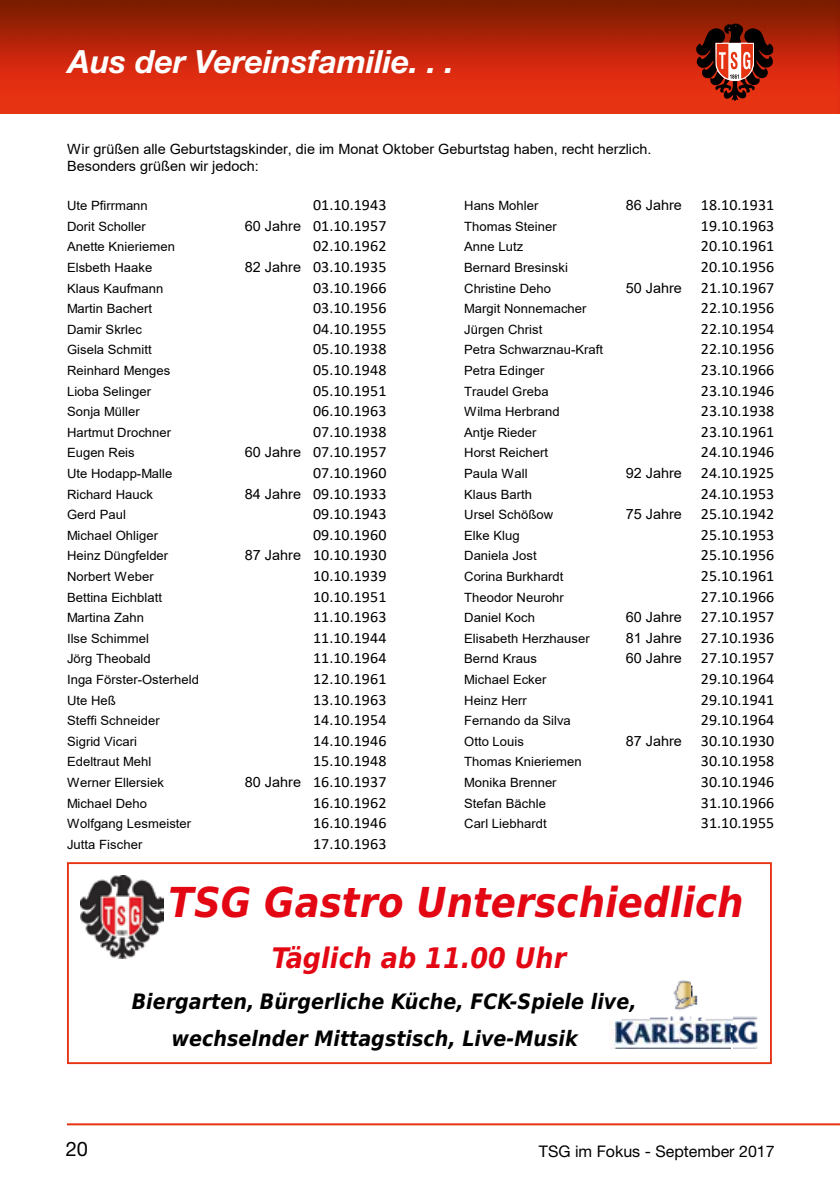
<style>
.page{position:relative;width:840px;height:1191px;background:#fff}
.page>*{position:absolute;margin:0;border:0;box-sizing:border-box;transform-origin:0 0}
.t1{font:italic 700 41.2px "DejaVu Sans Condensed";color:#e30613}
.t2{font:italic 700 32px "Helvetica Neue";color:#fff}
.t3{font:italic 700 28.4px "DejaVu Sans Condensed";color:#e30613}
.t4{font:italic 700 21.2px/36.8px "DejaVu Sans Condensed";color:#000}
.t5{font:20px "Helvetica Neue";color:#000}
.t6{font:16px "Helvetica Neue";color:#000}
.t7{font:15.6px "Calibri";letter-spacing:.005em;color:#000}
.t8{font:14.2px/17.4px "Arial";color:#000}
.t9{font:12.8px "Arial";letter-spacing:.005em;color:#000}
.s1{font-family:"Arial";font-size:14.2px}
</style>
<div class="page">
<img style="left:0;top:0;width:839px;height:113px">
<hr style="left:67px;top:1123px;width:772px;height:2px;background:#e63312">
<svg style="left:695px;top:24px;width:77px;height:77px;background:#853223"></svg>
<img style="left:80px;top:875px;width:83px;height:84px">
<img style="left:621px;top:1019px;width:29px;height:2px">
<img style="left:650px;top:981px;width:83px;height:40px">
<img style="left:733px;top:1016px;width:25px;height:32px">
<img style="left:610px;top:1021px;width:123px;height:27px">
<div style="left:67px;top:862px;width:704px;height:202px;border:2px solid #e63312"></div>
<h2 class="t2" style="left:68px;top:42px;width:387px">Aus der Vereinsfamilie. . .</h2>
<p class="t8" style="left:67px;top:140px;width:585px">Wir grüßen alle Geburtstagskinder, die im Monat Oktober Geburtstag haben, recht herzlich.<br>Besonders grüßen wir jedoch:</p>
<p class="t9" style="left:67px;top:197px;width:82px">Ute Pfirrmann</p>
<p class="t7" style="left:313px;top:194px;width:75px">01.10.1943</p>
<p class="t9" style="left:464px;top:197px;width:76px">Hans Mohler</p>
<p class="t7" style="left:625px;top:194px;width:150px"><span class="s1">86 Jahre</span> 18.10.1931</p>
<p class="t9" style="left:67px;top:217px;width:80px">Dorit Scholler</p>
<p class="t7" style="left:245px;top:215px;width:143px"><span class="s1">60 Jahre</span> 01.10.1957</p>
<p class="t9" style="left:464px;top:217px;width:94px">Thomas Steiner</p>
<p class="t7" style="left:700px;top:215px;width:75px">19.10.1963</p>
<p class="t9" style="left:67px;top:238px;width:109px">Anette Knieriemen</p>
<p class="t7" style="left:313px;top:235px;width:75px">02.10.1962</p>
<p class="t9" style="left:464px;top:238px;width:61px">Anne Lutz</p>
<p class="t7" style="left:700px;top:235px;width:75px">20.10.1961</p>
<p class="t9" style="left:67px;top:259px;width:87px">Elsbeth Haake</p>
<p class="t7" style="left:245px;top:256px;width:143px"><span class="s1">82 Jahre</span> 03.10.1935</p>
<p class="t9" style="left:464px;top:259px;width:105px">Bernard Bresinski</p>
<p class="t7" style="left:700px;top:256px;width:75px">20.10.1956</p>
<p class="t9" style="left:67px;top:279px;width:98px">Klaus Kaufmann</p>
<p class="t7" style="left:313px;top:276px;width:75px">03.10.1966</p>
<p class="t9" style="left:464px;top:279px;width:88px">Christine Deho</p>
<p class="t7" style="left:625px;top:276px;width:150px"><span class="s1">50 Jahre</span> 21.10.1967</p>
<p class="t9" style="left:67px;top:300px;width:86px">Martin Bachert</p>
<p class="t7" style="left:313px;top:297px;width:75px">03.10.1956</p>
<p class="t9" style="left:464px;top:300px;width:124px">Margit Nonnemacher</p>
<p class="t7" style="left:700px;top:297px;width:75px">22.10.1956</p>
<p class="t9" style="left:67px;top:320px;width:76px">Damir Skrlec</p>
<p class="t7" style="left:313px;top:318px;width:75px">04.10.1955</p>
<p class="t9" style="left:464px;top:320px;width:80px">Jürgen Christ</p>
<p class="t7" style="left:700px;top:318px;width:75px">22.10.1954</p>
<p class="t9" style="left:67px;top:341px;width:86px">Gisela Schmitt</p>
<p class="t7" style="left:313px;top:338px;width:75px">05.10.1938</p>
<p class="t9" style="left:464px;top:341px;width:140px">Petra Schwarznau-Kraft</p>
<p class="t7" style="left:700px;top:338px;width:75px">22.10.1956</p>
<p class="t9" style="left:67px;top:361px;width:105px">Reinhard Menges</p>
<p class="t7" style="left:313px;top:359px;width:75px">05.10.1948</p>
<p class="t9" style="left:464px;top:361px;width:82px">Petra Edinger</p>
<p class="t7" style="left:700px;top:359px;width:75px">23.10.1966</p>
<p class="t9" style="left:67px;top:382px;width:85px">Lioba Selinger</p>
<p class="t7" style="left:313px;top:379px;width:75px">05.10.1951</p>
<p class="t9" style="left:464px;top:382px;width:86px">Traudel Greba</p>
<p class="t7" style="left:700px;top:379px;width:75px">23.10.1946</p>
<p class="t9" style="left:67px;top:403px;width:74px">Sonja Müller</p>
<p class="t7" style="left:313px;top:400px;width:75px">06.10.1963</p>
<p class="t9" style="left:464px;top:403px;width:97px">Wilma Herbrand</p>
<p class="t7" style="left:700px;top:400px;width:75px">23.10.1938</p>
<p class="t9" style="left:67px;top:423px;width:106px">Hartmut Drochner</p>
<p class="t7" style="left:313px;top:421px;width:75px">07.10.1938</p>
<p class="t9" style="left:464px;top:423px;width:74px">Antje Rieder</p>
<p class="t7" style="left:700px;top:421px;width:75px">23.10.1961</p>
<p class="t9" style="left:67px;top:444px;width:69px">Eugen Reis</p>
<p class="t7" style="left:245px;top:441px;width:143px"><span class="s1">60 Jahre</span> 07.10.1957</p>
<p class="t9" style="left:464px;top:444px;width:85px">Horst Reichert</p>
<p class="t7" style="left:700px;top:441px;width:75px">24.10.1946</p>
<p class="t9" style="left:67px;top:464px;width:107px">Ute Hodapp-Malle</p>
<p class="t7" style="left:313px;top:462px;width:75px">07.10.1960</p>
<p class="t9" style="left:464px;top:464px;width:65px">Paula Wall</p>
<p class="t7" style="left:625px;top:462px;width:150px"><span class="s1">92 Jahre</span> 24.10.1925</p>
<p class="t9" style="left:67px;top:485px;width:87px">Richard Hauck</p>
<p class="t7" style="left:245px;top:482px;width:143px"><span class="s1">84 Jahre</span> 09.10.1933</p>
<p class="t9" style="left:464px;top:485px;width:69px">Klaus Barth</p>
<p class="t7" style="left:700px;top:482px;width:75px">24.10.1953</p>
<p class="t9" style="left:67px;top:506px;width:60px">Gerd Paul</p>
<p class="t7" style="left:313px;top:503px;width:75px">09.10.1943</p>
<p class="t9" style="left:464px;top:506px;width:90px">Ursel Schößow</p>
<p class="t7" style="left:625px;top:503px;width:150px"><span class="s1">75 Jahre</span> 25.10.1942</p>
<p class="t9" style="left:67px;top:526px;width:92px">Michael Ohliger</p>
<p class="t7" style="left:313px;top:524px;width:75px">09.10.1960</p>
<p class="t9" style="left:464px;top:526px;width:57px">Elke Klug</p>
<p class="t7" style="left:700px;top:524px;width:75px">25.10.1953</p>
<p class="t9" style="left:67px;top:547px;width:103px">Heinz Düngfelder</p>
<p class="t7" style="left:245px;top:544px;width:143px"><span class="s1">87 Jahre</span> 10.10.1930</p>
<p class="t9" style="left:464px;top:547px;width:74px">Daniela Jost</p>
<p class="t7" style="left:700px;top:544px;width:75px">25.10.1956</p>
<p class="t9" style="left:67px;top:567px;width:88px">Norbert Weber</p>
<p class="t7" style="left:313px;top:565px;width:75px">10.10.1939</p>
<p class="t9" style="left:464px;top:567px;width:101px">Corina Burkhardt</p>
<p class="t7" style="left:700px;top:565px;width:75px">25.10.1961</p>
<p class="t9" style="left:67px;top:588px;width:96px">Bettina Eichblatt</p>
<p class="t7" style="left:313px;top:585px;width:75px">10.10.1951</p>
<p class="t9" style="left:464px;top:588px;width:101px">Theodor Neurohr</p>
<p class="t7" style="left:700px;top:585px;width:75px">27.10.1966</p>
<p class="t9" style="left:67px;top:609px;width:78px">Martina Zahn</p>
<p class="t7" style="left:313px;top:606px;width:75px">11.10.1963</p>
<p class="t9" style="left:464px;top:609px;width:72px">Daniel Koch</p>
<p class="t7" style="left:625px;top:606px;width:150px"><span class="s1">60 Jahre</span> 27.10.1957</p>
<p class="t9" style="left:67px;top:629px;width:83px">Ilse Schimmel</p>
<p class="t7" style="left:313px;top:627px;width:75px">11.10.1944</p>
<p class="t9" style="left:464px;top:629px;width:127px">Elisabeth Herzhauser</p>
<p class="t7" style="left:625px;top:627px;width:150px"><span class="s1">81 Jahre</span> 27.10.1936</p>
<p class="t9" style="left:67px;top:650px;width:85px">Jörg Theobald</p>
<p class="t7" style="left:313px;top:647px;width:75px">11.10.1964</p>
<p class="t9" style="left:464px;top:650px;width:74px">Bernd Kraus</p>
<p class="t7" style="left:625px;top:647px;width:150px"><span class="s1">60 Jahre</span> 27.10.1957</p>
<p class="t9" style="left:67px;top:670px;width:133px">Inga Förster-Osterheld</p>
<p class="t7" style="left:313px;top:668px;width:75px">12.10.1961</p>
<p class="t9" style="left:464px;top:670px;width:84px">Michael Ecker</p>
<p class="t7" style="left:700px;top:668px;width:75px">29.10.1964</p>
<p class="t9" style="left:67px;top:691px;width:50px">Ute Heß</p>
<p class="t7" style="left:313px;top:688px;width:75px">13.10.1963</p>
<p class="t9" style="left:464px;top:691px;width:64px">Heinz Herr</p>
<p class="t7" style="left:700px;top:688px;width:75px">29.10.1941</p>
<p class="t9" style="left:67px;top:712px;width:94px">Steffi Schneider</p>
<p class="t7" style="left:313px;top:709px;width:75px">14.10.1954</p>
<p class="t9" style="left:464px;top:712px;width:108px">Fernando da Silva</p>
<p class="t7" style="left:700px;top:709px;width:75px">29.10.1964</p>
<p class="t9" style="left:67px;top:732px;width:71px">Sigrid Vicari</p>
<p class="t7" style="left:313px;top:730px;width:75px">14.10.1946</p>
<p class="t9" style="left:464px;top:732px;width:61px">Otto Louis</p>
<p class="t7" style="left:625px;top:730px;width:150px"><span class="s1">87 Jahre</span> 30.10.1930</p>
<p class="t9" style="left:67px;top:753px;width:86px">Edeltraut Mehl</p>
<p class="t7" style="left:313px;top:750px;width:75px">15.10.1948</p>
<p class="t9" style="left:464px;top:753px;width:119px">Thomas Knieriemen</p>
<p class="t7" style="left:700px;top:750px;width:75px">30.10.1958</p>
<p class="t9" style="left:67px;top:773px;width:98px">Werner Ellersiek</p>
<p class="t7" style="left:245px;top:771px;width:143px"><span class="s1">80 Jahre</span> 16.10.1937</p>
<p class="t9" style="left:464px;top:773px;width:94px">Monika Brenner</p>
<p class="t7" style="left:700px;top:771px;width:75px">30.10.1946</p>
<p class="t9" style="left:67px;top:794px;width:81px">Michael Deho</p>
<p class="t7" style="left:313px;top:791px;width:75px">16.10.1962</p>
<p class="t9" style="left:464px;top:794px;width:83px">Stefan Bächle</p>
<p class="t7" style="left:700px;top:791px;width:75px">31.10.1966</p>
<p class="t9" style="left:67px;top:815px;width:126px">Wolfgang Lesmeister</p>
<p class="t7" style="left:313px;top:812px;width:75px">16.10.1946</p>
<p class="t9" style="left:464px;top:815px;width:84px">Carl Liebhardt</p>
<p class="t7" style="left:700px;top:812px;width:75px">31.10.1955</p>
<p class="t9" style="left:67px;top:835px;width:77px">Jutta Fischer</p>
<p class="t7" style="left:313px;top:832px;width:75px">17.10.1963</p>
<h1 class="t1" style="left:168px;top:871px;width:576px">TSG Gastro Unterschiedlich</h1>
<h3 class="t3" style="left:271px;top:936px;width:296px">Täglich ab 11.00 Uhr</h3>
<h3 class="t4" style="left:171px;top:982px;width:466px;text-indent:-40px">Biergarten, Bürgerliche Küche, FCK-Spiele live, wechselnder Mittagstisch, Live-Musik</h3>
<h3 class="t5" style="left:66px;top:1136px;width:24px">20</h3>
<p class="t6" style="left:538px;top:1141px;width:237px">TSG im Fokus - September 2017</p>
</div>
